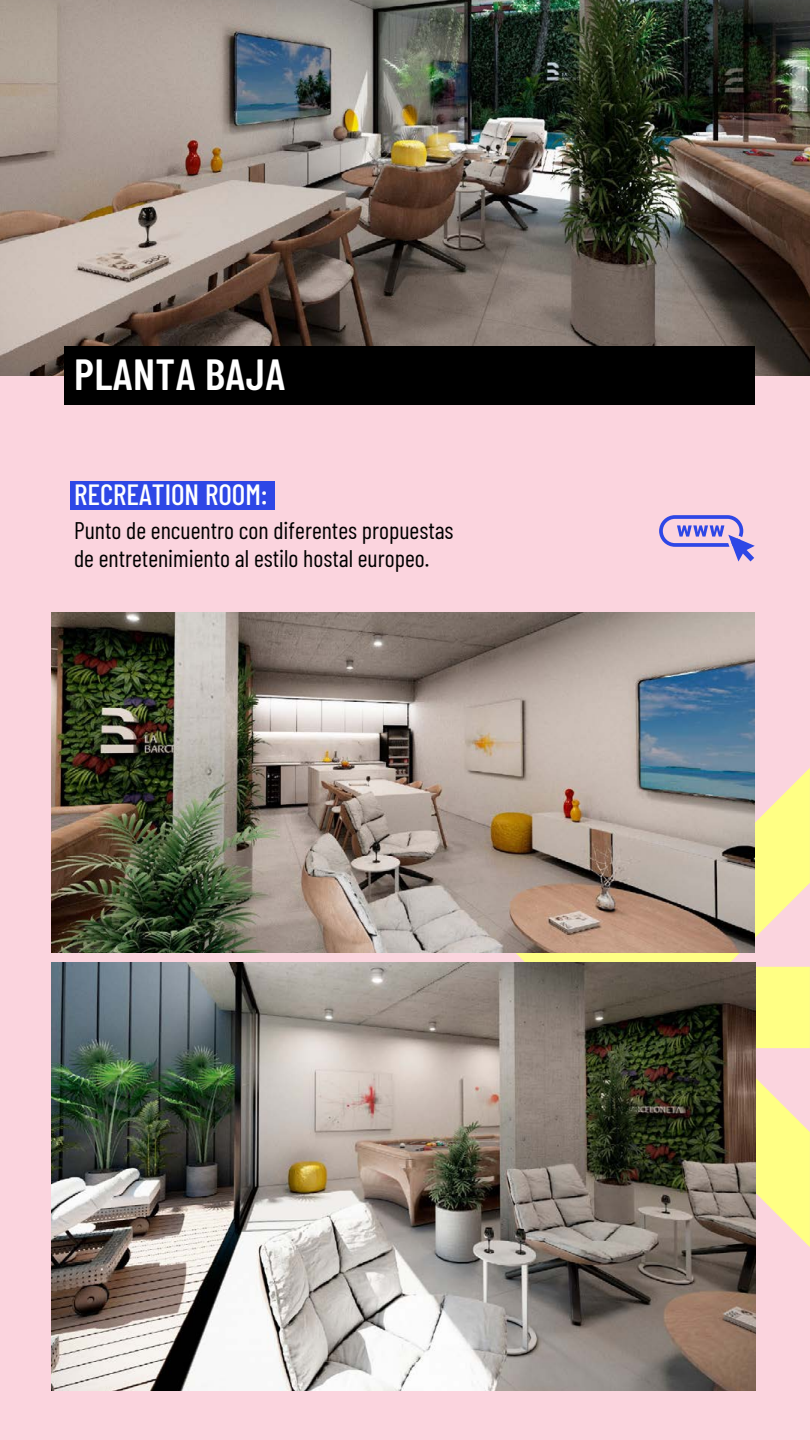
<style>
.page{position:relative;width:810px;height:1440px;background:#fbd4de}
.page>*{position:absolute;margin:0;border:0;box-sizing:border-box;transform-origin:0 0}
.t1{font:600 43.5px "Barlow Condensed";letter-spacing:.01em;color:#fff}
.t2{font:500 29.25px "Barlow Condensed";color:#fff}
.t3{font:24px/28.8px "Barlow Condensed";color:#000}
</style>
<div class="page">
<img style="left:0;top:0;width:810px;height:376px">
<div style="left:64px;top:346px;width:690px;height:59px;background:#000"></div>
<div style="left:70px;top:482px;width:204px;height:28px;background:#2e47e6"></div>
<svg style="left:659px;top:515px;width:96px;height:47px"></svg>
<svg style="left:249px;top:768px;width:561px;height:618px"></svg>
<img style="left:52px;top:613px;width:703px;height:339px">
<img style="left:51px;top:963px;width:704px;height:427px">
<h1 class="t1" style="left:74px;top:343px;width:212px">PLANTA BAJA</h1>
<p class="t2" style="left:74px;top:474px;width:195px">RECREATION ROOM:</p>
<p class="t3" style="left:74px;top:514px;width:381px">Punto de encuentro con diferentes propuestas de entretenimiento al estilo hostal europeo.</p>
</div>
